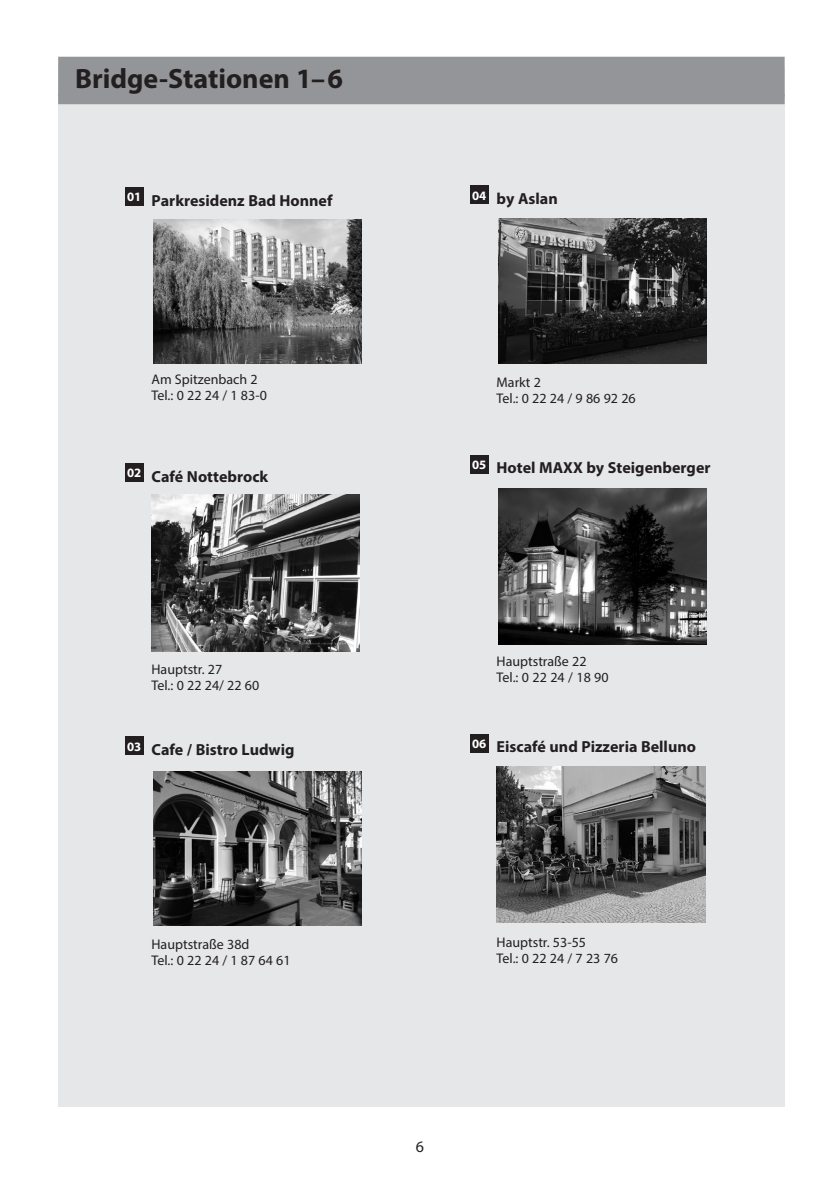
<style>
.page{position:relative;width:840px;height:1191px;background:#fff}
.page>*{position:absolute;margin:0;border:0;box-sizing:border-box;transform-origin:0 0}
.balken01{font:700 28px "Myriad Pro";color:#231f20}
.Stadtplan_überschrif{font:700 16px "Myriad Pro";color:#231f20}
.t1{font:16px "Myriad Pro";color:#231f20}
.Absatzformat_1{font:14px/16px "Myriad Pro";color:#231f20}
.Stadtplan_überschrif-2{font:14px/16px "Myriad Pro";color:#231f20}
.t2{font:700 12.8px "Myriad Pro";color:#fff}
</style>
<div class="page">
<div style="left:58px;top:67px;width:726px;height:1039px;background:#e6e7e9"></div>
<div style="left:58px;top:57px;width:726px;height:40px;background:#939598"></div>
<div style="left:58px;top:94px;width:726px;height:10px;background:#939598"></div>
<div style="left:125px;top:187px;width:18px;height:19px;background:#231f20"></div>
<img style="left:153px;top:220px;width:208px;height:143px">
<div style="left:125px;top:463px;width:18px;height:18px;background:#231f20"></div>
<img style="left:151px;top:495px;width:208px;height:156px">
<div style="left:125px;top:736px;width:18px;height:19px;background:#231f20"></div>
<img style="left:153px;top:771px;width:208px;height:154px">
<div style="left:470px;top:186px;width:18px;height:18px;background:#231f20"></div>
<img style="left:498px;top:218px;width:208px;height:145px">
<div style="left:470px;top:455px;width:18px;height:18px;background:#231f20"></div>
<img style="left:498px;top:489px;width:208px;height:155px">
<div style="left:470px;top:734px;width:18px;height:18px;background:#231f20"></div>
<img style="left:496px;top:767px;width:208px;height:155px">
<p class="balken01" style="left:75px;top:61px;width:269px">Bridge-Stationen 1–6</p>
<p class="t2" style="left:127px;top:189px;width:16px">01</p>
<p class="Stadtplan_überschrif" style="left:151px;top:190px;width:182px">Parkresidenz Bad Honnef</p>
<p class="Absatzformat_1" style="left:151px;top:371px;width:117px">Am Spitzenbach 2<br>Tel.: 0 22 24 / 1 83-0</p>
<p class="t2" style="left:127px;top:464px;width:16px">02</p>
<p class="Stadtplan_überschrif" style="left:151px;top:466px;width:118px">Café Nottebrock</p>
<p class="Absatzformat_1" style="left:151px;top:661px;width:109px">Hauptstr. 27<br>Tel.: 0 22 24/ 22 60</p>
<p class="t2" style="left:127px;top:738px;width:16px">03</p>
<p class="Stadtplan_überschrif" style="left:151px;top:739px;width:144px">Cafe / Bistro Ludwig</p>
<p class="Stadtplan_überschrif-2" style="left:151px;top:936px;width:99px">Hauptstraße 38d</p>
<p class="Stadtplan_überschrif-2" style="left:151px;top:952px;width:141px">Tel.: 0 22 24 / 1 87 64 61</p>
<p class="t2" style="left:472px;top:187px;width:16px">04</p>
<p class="Stadtplan_überschrif" style="left:496px;top:188px;width:63px">by Aslan</p>
<p class="Stadtplan_überschrif-2" style="left:496px;top:374px;width:141px">Markt 2<br>Tel.: 0 22 24 / 9 86 92 26</p>
<p class="t2" style="left:472px;top:456px;width:16px">05</p>
<p class="Stadtplan_überschrif" style="left:496px;top:457px;width:215px">Hotel MAXX by Steigenberger</p>
<p class="Stadtplan_überschrif-2" style="left:496px;top:652px;width:113px">Hauptstraße 22<br>Tel.: 0 22 24 / 18 90</p>
<p class="t2" style="left:472px;top:735px;width:16px">06</p>
<p class="Stadtplan_überschrif" style="left:496px;top:736px;width:201px">Eiscafé und Pizzeria Belluno</p>
<p class="t1" style="left:415px;top:1137px;width:10px">6</p>
<p class="Absatzformat_1" style="left:496px;top:933px;width:91px">Hauptstr. 53-55</p>
<p class="Absatzformat_1" style="left:496px;top:949px;width:123px">Tel.: 0 22 24 / 7 23 76</p>
</div>
